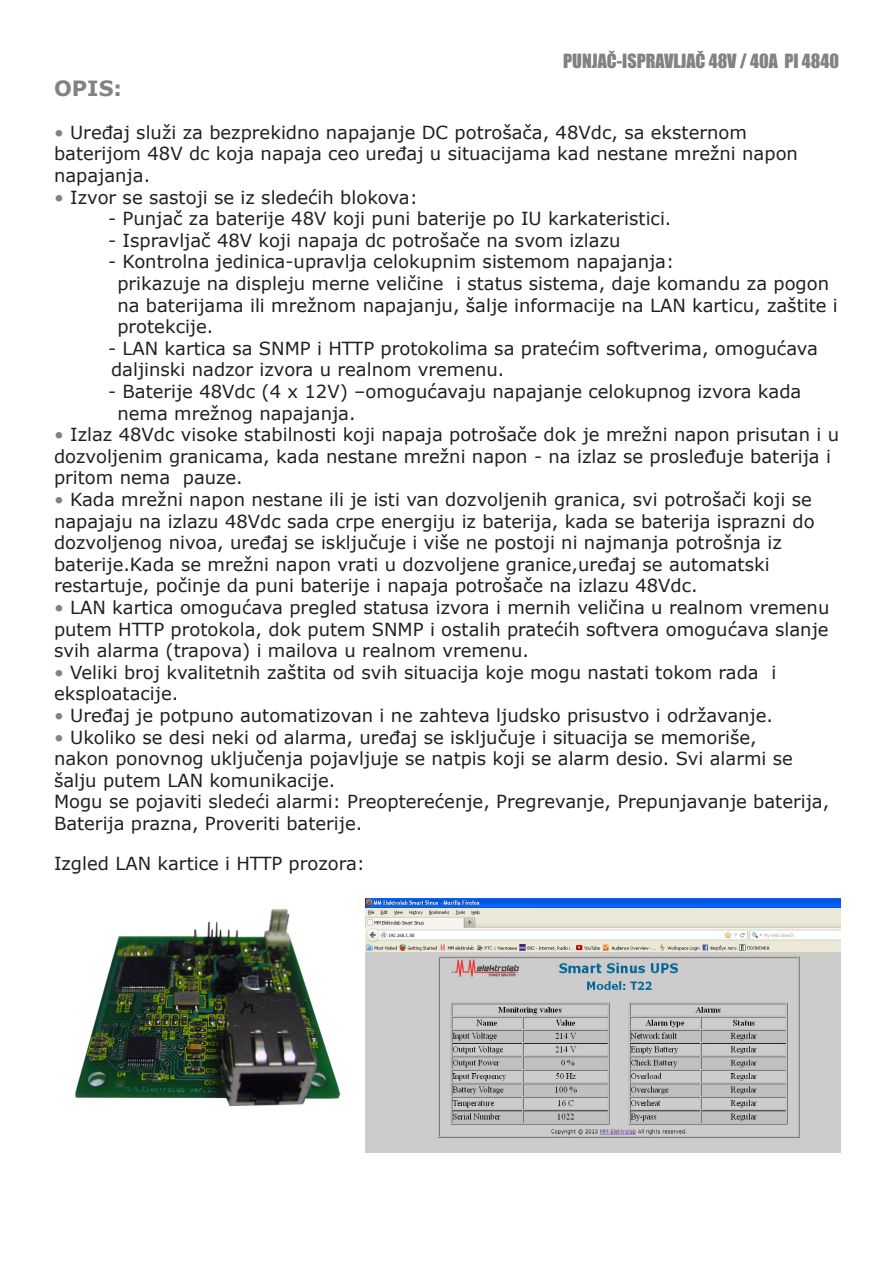
<style>
.page{position:relative;width:893px;height:1263px;background:#fff}
.page>*{position:absolute;margin:0;border:0;box-sizing:border-box;transform-origin:0 0}
.t1{font:700 21px "Verdana";color:#808285}
.t2{font:18px/21.6px "Verdana";color:#231f20}
.t3{font:18px "Impact";color:#808285}
.s1{color:#808285}
</style>
<div class="page">
<img style="left:366px;top:899px;width:475px;height:253px">
<img style="left:74px;top:909px;width:267px;height:198px">
<p class="t3" style="left:563px;top:47px;width:277px">PUNJAČ-ISPRAVLJAČ 48V / 40A PI 4840</p>
<p class="t1" style="left:54px;top:75px;width:70px">OPIS:</p>
<p class="t2" style="left:54px;top:121px;width:694px"><span class="s1">•</span> Uređaj služi za bezprekidno napajanje DC potrošača, 48Vdc, sa eksternom</p>
<p class="t2" style="left:54px;top:142px;width:745px">baterijom 48V dc koja napaja ceo uređaj u situacijama kad nestane mrežni napon napajanja.</p>
<p class="t2" style="left:54px;top:186px;width:365px"><span class="s1">•</span> Izvor se sastoji se iz sledećih blokova:</p>
<p class="t2" style="left:108px;top:207px;width:565px">- Punjač za baterije 48V koji puni baterije po IU karkateristici.</p>
<p class="t2" style="left:108px;top:229px;width:514px">- Ispravljač 48V koji napaja dc potrošače na svom izlazu</p>
<p class="t2" style="left:108px;top:250px;width:568px">- Kontrolna jedinica-upravlja celokupnim sistemom napajanja:</p>
<p class="t2" style="left:117px;top:272px;width:713px">prikazuje na displeju merne veličine i status sistema, daje komandu za pogon</p>
<p class="t2" style="left:117px;top:294px;width:722px">na baterijama ili mrežnom napajanju, šalje informacije na LAN karticu, zaštite i</p>
<p class="t2" style="left:117px;top:315px;width:98px">protekcije.</p>
<p class="t2" style="left:108px;top:337px;width:712px">- LAN kartica sa SNMP i HTTP protokolima sa pratećim softverima, omogućava</p>
<p class="t2" style="left:111px;top:358px;width:395px">daljinski nadzor izvora u realnom vremenu.</p>
<p class="t2" style="left:108px;top:380px;width:695px">- Baterije 48Vdc (4 x 12V) –omogućavaju napajanje celokupnog izvora kada</p>
<p class="t2" style="left:117px;top:402px;width:240px">nema mrežnog napajanja.</p>
<p class="t2" style="left:54px;top:423px;width:787px"><span class="s1">•</span> Izlaz 48Vdc visoke stabilnosti koji napaja potrošače dok je mrežni napon prisutan i u dozvoljenim granicama, kada nestane mrežni napon - na izlaz se prosleđuje baterija i pritom nema pauze.</p>
<p class="t2" style="left:54px;top:488px;width:762px"><span class="s1">•</span> Kada mrežni napon nestane ili je isti van dozvoljenih granica, svi potrošači koji se napajaju na izlazu 48Vdc sada crpe energiju iz baterija, kada se baterija isprazni do dozvoljenog nivoa, uređaj se isključuje i više ne postoji ni najmanja potrošnja iz</p>
<p class="t2" style="left:54px;top:553px;width:717px">baterije.Kada se mrežni napon vrati u dozvoljene granice,uređaj se automatski</p>
<p class="t2" style="left:54px;top:574px;width:645px">restartuje, počinje da puni baterije i napaja potrošače na izlazu 48Vdc.</p>
<p class="t2" style="left:54px;top:596px;width:777px;text-align:justify"><span class="s1">•</span> LAN kartica omogućava pregled statusa izvora i mernih veličina u realnom vremenu putem HTTP protokola, dok putem SNMP i ostalih pratećih softvera omogućava slanje svih alarma (trapova) i mailova u realnom vremenu.</p>
<p class="t2" style="left:54px;top:661px;width:724px"><span class="s1">•</span> Veliki broj kvalitetnih zaštita od svih situacija koje mogu nastati tokom rada i</p>
<p class="t2" style="left:54px;top:682px;width:126px">eksploatacije.</p>
<p class="t2" style="left:54px;top:704px;width:721px"><span class="s1">•</span> Uređaj je potpuno automatizovan i ne zahteva ljudsko prisustvo i održavanje.</p>
<p class="t2" style="left:54px;top:726px;width:704px"><span class="s1">•</span> Ukoliko se desi neki od alarma, uređaj se isključuje i situacija se memoriše,</p>
<p class="t2" style="left:54px;top:747px;width:740px">nakon ponovnog uključenja pojavljuje se natpis koji se alarm desio. Svi alarmi se šalju putem LAN komunikacije.</p>
<p class="t2" style="left:54px;top:790px;width:777px">Mogu se pojaviti sledeći alarmi: Preopterećenje, Pregrevanje, Prepunjavanje baterija,<br>Baterija prazna, Proveriti baterije.</p>
<p class="t2" style="left:54px;top:852px;width:313px">Izgled LAN kartice i HTTP prozora:</p>
</div>
